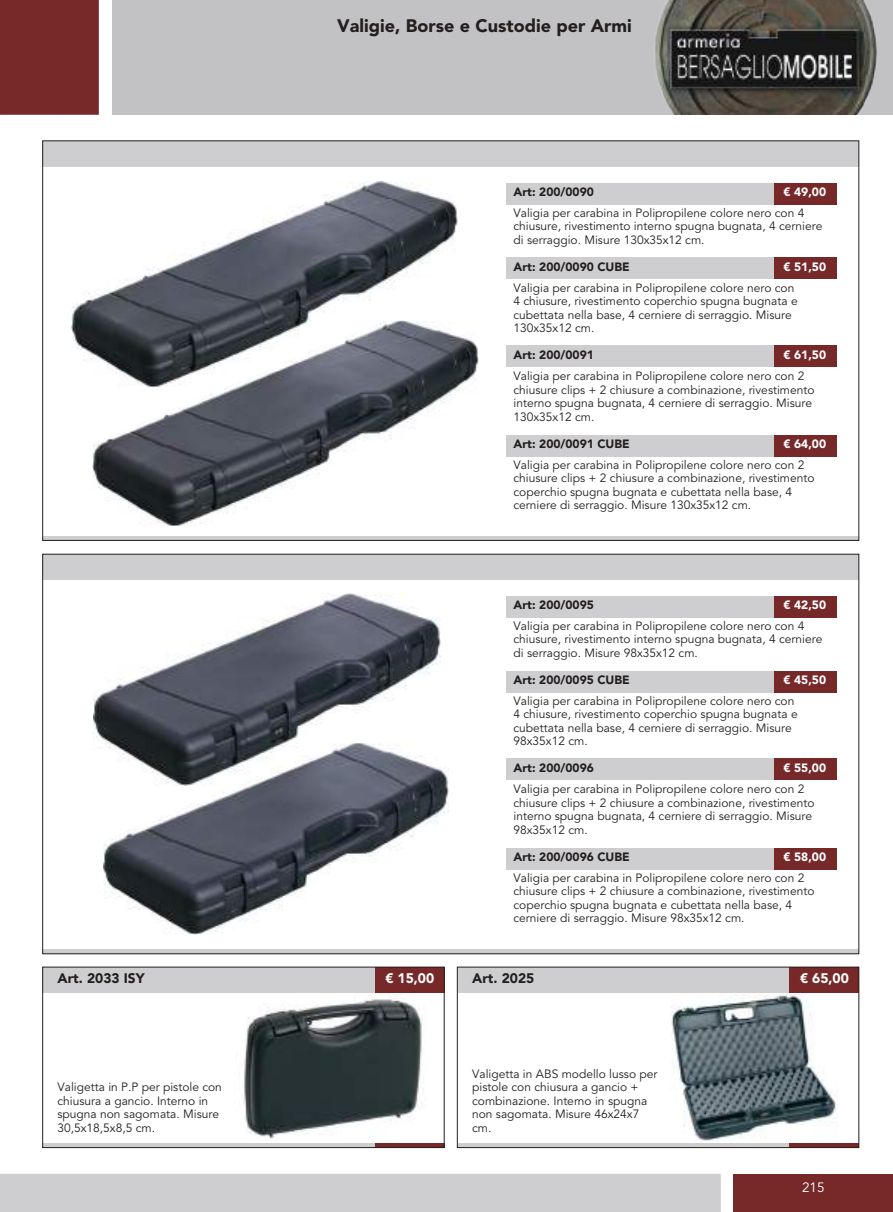
<style>
.page{position:relative;width:893px;height:1212px;background:#fff}
.page>*{position:absolute;margin:0;border:0;box-sizing:border-box;transform-origin:0 0}
.t1{font:900 18px "Avenir LT Std";color:#241f1f}
.t2{font:900 13.8px "Avenir LT Std";color:#241f1f}
.t3{font:900 13.8px "Avenir LT Std";color:#fff}
.t4{font:13.5px "Avenir LT Std";color:#fff}
.t5{font:12px/13.5px "Avenir LT Std";color:#241f1f}
.t6{font:900 12px "Avenir LT Std";color:#241f1f}
.t7{font:900 12px "Avenir LT Std";color:#fff}
</style>
<div class="page">
<div style="left:0;top:0;width:99px;height:115px;background:#772929"></div>
<div style="left:0;top:1174px;width:721px;height:38px;background:#ceced0"></div>
<div style="left:112px;top:0;width:781px;height:115px;background:#c2c2c5"></div>
<div style="left:733px;top:1174px;width:160px;height:38px;background:#772929"></div>
<img style="left:655px;top:0;width:222px;height:115px">
<img style="left:243px;top:995px;width:180px;height:144px">
<img style="left:670px;top:995px;width:168px;height:146px">
<div style="left:42px;top:967px;width:333px;height:26px;background:#ceced0"></div>
<div style="left:42px;top:1143px;width:333px;height:5px;background:#ceced0"></div>
<div style="left:375px;top:1143px;width:69px;height:5px;background:#772929"></div>
<div style="left:375px;top:967px;width:69px;height:26px;background:#772929"></div>
<div style="left:42px;top:967px;width:402px;height:181px;border:1px solid #241f1f"></div>
<div style="left:42px;top:141px;width:817px;height:25px;background:#ceced0"></div>
<div style="left:506px;top:183px;width:330px;height:22px;background:#ceced0"></div>
<div style="left:506px;top:596px;width:330px;height:22px;background:#ceced0"></div>
<div style="left:506px;top:257px;width:330px;height:22px;background:#ceced0"></div>
<div style="left:506px;top:671px;width:330px;height:21px;background:#ceced0"></div>
<div style="left:506px;top:345px;width:330px;height:22px;background:#ceced0"></div>
<div style="left:506px;top:758px;width:330px;height:22px;background:#ceced0"></div>
<div style="left:506px;top:435px;width:330px;height:21px;background:#ceced0"></div>
<div style="left:506px;top:848px;width:330px;height:22px;background:#ceced0"></div>
<svg style="left:42px;top:536px;width:817px;height:4px;background:#cacacc"></svg>
<div style="left:42px;top:554px;width:817px;height:26px;background:#ceced0"></div>
<svg style="left:42px;top:950px;width:817px;height:4px;background:#afaeb0"></svg>
<div style="left:457px;top:967px;width:333px;height:26px;background:#ceced0"></div>
<div style="left:457px;top:1143px;width:333px;height:5px;background:#ceced0"></div>
<div style="left:790px;top:1143px;width:69px;height:5px;background:#772929"></div>
<div style="left:790px;top:967px;width:69px;height:26px;background:#772929"></div>
<div style="left:457px;top:967px;width:402px;height:181px;border:1px solid #241f1f"></div>
<img style="left:71px;top:181px;width:387px;height:180px">
<img style="left:92px;top:321px;width:387px;height:205px">
<img style="left:93px;top:593px;width:347px;height:150px">
<img style="left:103px;top:743px;width:346px;height:191px">
<div style="left:774px;top:183px;width:62px;height:22px;background:#772929"></div>
<div style="left:774px;top:596px;width:62px;height:22px;background:#772929"></div>
<div style="left:774px;top:257px;width:62px;height:22px;background:#772929"></div>
<div style="left:774px;top:671px;width:62px;height:21px;background:#772929"></div>
<div style="left:774px;top:345px;width:62px;height:22px;background:#772929"></div>
<div style="left:774px;top:758px;width:62px;height:22px;background:#772929"></div>
<div style="left:774px;top:435px;width:62px;height:21px;background:#772929"></div>
<div style="left:774px;top:848px;width:62px;height:22px;background:#772929"></div>
<h1 class="t1" style="left:337px;top:18px;width:296px">Valigie, Borse e Custodie per Armi</h1>
<p class="t6" style="left:513px;top:187px;width:82px">Art: 200/0090</p>
<p class="t7" style="left:783px;top:187px;width:44px">€ 49,00</p>
<p class="t5" style="left:513px;top:207px;width:310px">Valigia per carabina in Polipropilene colore nero con 4 chiusure, rivestimento interno spugna bugnata, 4 cerniere di serraggio. Misure 130x35x12 cm.</p>
<p class="t6" style="left:513px;top:262px;width:118px">Art: 200/0090 CUBE</p>
<p class="t7" style="left:783px;top:262px;width:44px">€ 51,50</p>
<p class="t5" style="left:513px;top:282px;width:286px">Valigia per carabina in Polipropilene colore nero con 4 chiusure, rivestimento coperchio spugna bugnata e cubettata nella base, 4 cerniere di serraggio. Misure 130x35x12 cm.</p>
<p class="t6" style="left:513px;top:350px;width:82px">Art: 200/0091</p>
<p class="t7" style="left:783px;top:350px;width:44px">€ 61,50</p>
<p class="t5" style="left:513px;top:371px;width:303px">Valigia per carabina in Polipropilene colore nero con 2 chiusure clips + 2 chiusure a combinazione, rivestimento interno spugna bugnata, 4 cerniere di serraggio. Misure 130x35x12 cm.</p>
<p class="t6" style="left:513px;top:439px;width:118px">Art: 200/0091 CUBE</p>
<p class="t7" style="left:783px;top:439px;width:44px">€ 64,00</p>
<p class="t5" style="left:513px;top:459px;width:303px">Valigia per carabina in Polipropilene colore nero con 2 chiusure clips + 2 chiusure a combinazione, rivestimento coperchio spugna bugnata e cubettata nella base, 4 cerniere di serraggio. Misure 130x35x12 cm.</p>
<p class="t6" style="left:513px;top:599px;width:82px">Art: 200/0095</p>
<p class="t7" style="left:783px;top:599px;width:44px">€ 42,50</p>
<p class="t5" style="left:513px;top:620px;width:310px">Valigia per carabina in Polipropilene colore nero con 4 chiusure, rivestimento interno spugna bugnata, 4 cerniere di serraggio. Misure 98x35x12 cm.</p>
<p class="t6" style="left:513px;top:674px;width:118px">Art: 200/0095 CUBE</p>
<p class="t7" style="left:783px;top:674px;width:44px">€ 45,50</p>
<p class="t5" style="left:513px;top:695px;width:286px">Valigia per carabina in Polipropilene colore nero con 4 chiusure, rivestimento coperchio spugna bugnata e cubettata nella base, 4 cerniere di serraggio. Misure 98x35x12 cm.</p>
<p class="t6" style="left:513px;top:763px;width:82px">Art: 200/0096</p>
<p class="t7" style="left:783px;top:763px;width:44px">€ 55,00</p>
<p class="t5" style="left:513px;top:783px;width:303px">Valigia per carabina in Polipropilene colore nero con 2 chiusure clips + 2 chiusure a combinazione, rivestimento interno spugna bugnata, 4 cerniere di serraggio. Misure 98x35x12 cm.</p>
<p class="t6" style="left:513px;top:851px;width:118px">Art: 200/0096 CUBE</p>
<p class="t7" style="left:783px;top:851px;width:44px">€ 58,00</p>
<p class="t5" style="left:513px;top:872px;width:303px">Valigia per carabina in Polipropilene colore nero con 2 chiusure clips + 2 chiusure a combinazione, rivestimento coperchio spugna bugnata e cubettata nella base, 4 cerniere di serraggio. Misure 98x35x12 cm.</p>
<p class="t2" style="left:57px;top:972px;width:89px">Art. 2033 ISY</p>
<p class="t3" style="left:385px;top:972px;width:50px">€ 15,00</p>
<p class="t2" style="left:472px;top:972px;width:64px">Art. 2025</p>
<p class="t3" style="left:800px;top:972px;width:50px">€ 65,00</p>
<p class="t5" style="left:57px;top:1081px;width:166px">Valigetta in P.P per pistole con chiusura a gancio. Interno in spugna non sagomata. Misure<br>30,5x18,5x8,5 cm.</p>
<p class="t5" style="left:472px;top:1068px;width:187px">Valigetta in ABS modello lusso per pistole con chiusura a gancio + combinazione. Interno in spugna non sagomata. Misure 46x24x7 cm.</p>
<p class="t4" style="left:802px;top:1182px;width:24px">215</p>
</div>
